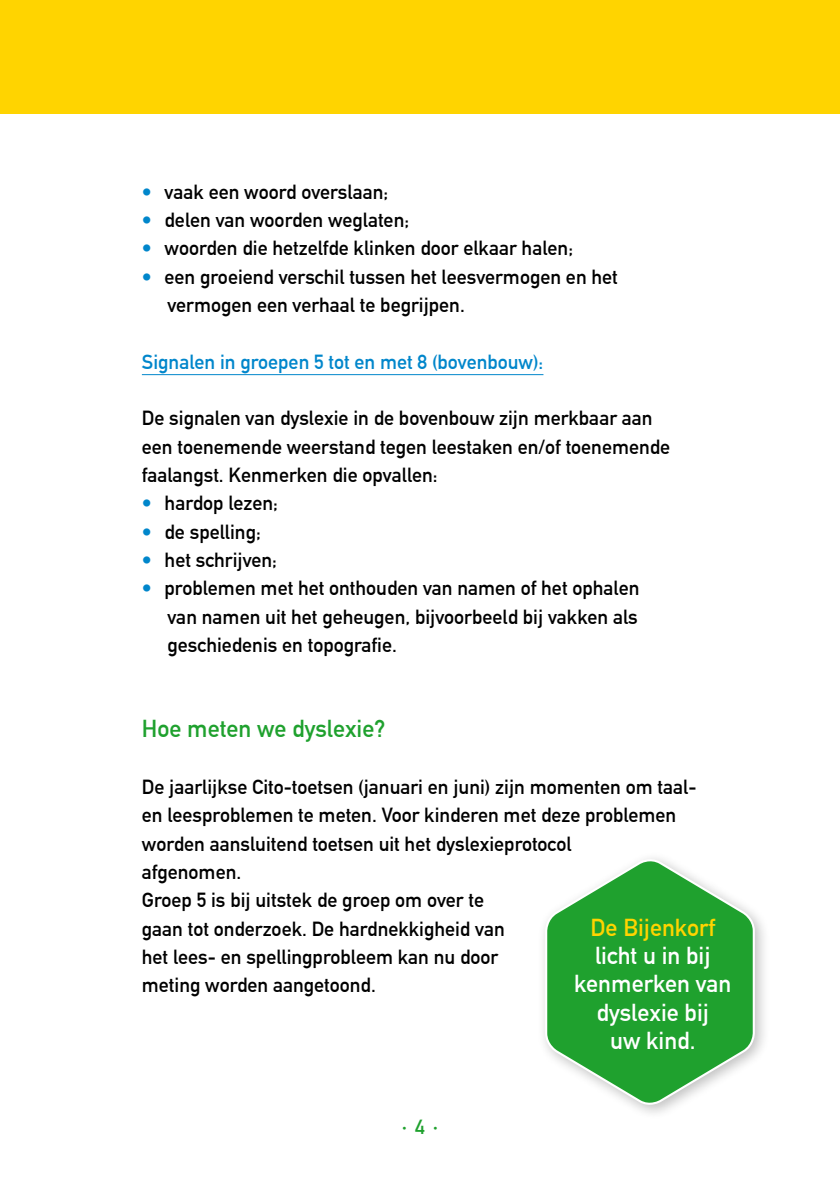
<style>
.page{position:relative;width:840px;height:1191px;background:#fff}
.page>*{position:absolute;margin:0;border:0;box-sizing:border-box;transform-origin:0 0}
.t1{font:700 24px/28.4px "DIN Alternate";color:#fff;text-align:center}
.t2{font:700 24px "DIN Alternate";color:#1fa12e}
.t3{font:700 24px "DIN Alternate";color:#ffd400}
.t4{font:700 20px/28.4px "DIN Alternate";color:#000}
.t5{font:700 20px "DIN Alternate";color:#0086cb}
.t6{font:700 8px "DIN Alternate";color:#1fa12e}
.s1{color:#0086cb}
.s2{font-size:20px}
</style>
<div class="page">
<div style="left:0;top:0;width:839px;height:113px;background:#ffd400"></div>
<hr style="left:142px;top:374px;width:401px;height:1px;background:#0086cb">
<div style="left:536px;top:851px;width:234px;height:269px;background:#000;opacity:.25"></div>
<svg style="left:543px;top:857px;width:212px;height:250px"></svg>
<p class="t4" style="left:142px;top:176px;width:248px"><span class="s1">•</span> vaak een woord overslaan;</p>
<p class="t4" style="left:142px;top:204px;width:269px"><span class="s1">•</span> delen van woorden weglaten;</p>
<p class="t4" style="left:142px;top:233px;width:432px"><span class="s1">•</span> woorden die hetzelfde klinken door elkaar halen;</p>
<p class="t4" style="left:167px;top:261px;width:451px;text-indent:-26px"><span class="s1">•</span> een groeiend verschil tussen het leesvermogen en het vermogen een verhaal te begrijpen.</p>
<p class="t5" style="left:142px;top:346px;width:403px">Signalen in groepen 5 tot en met 8 (bovenbouw):</p>
<p class="t4" style="left:142px;top:403px;width:529px">De signalen van dyslexie in de bovenbouw zijn merkbaar aan een toenemende weerstand tegen leestaken en/of toenemende faalangst. Kenmerken die opvallen:</p>
<p class="t4" style="left:142px;top:488px;width:137px"><span class="s1">•</span> hardop lezen;</p>
<p class="t4" style="left:142px;top:516px;width:120px"><span class="s1">•</span> de spelling;</p>
<p class="t4" style="left:142px;top:544px;width:137px"><span class="s1">•</span> het schrijven;</p>
<p class="t4" style="left:167px;top:573px;width:473px;text-align:justify;text-indent:-26px"><span class="s1">•</span> problemen met het onthouden van namen of het ophalen van namen uit het geheugen, bijvoorbeeld bij vakken als geschiedenis en topografie.</p>
<p class="t2" style="left:142px;top:710px;width:245px">Hoe meten we dyslexie?</p>
<p class="t4" style="left:142px;top:771px;width:556px">De jaarlijkse Cito-toetsen (januari en juni) zijn momenten om taal&shy;en leesproblemen te meten. Voor kinderen met deze problemen worden aansluitend toetsen uit het dyslexieprotocol<br>afgenomen.<br>Groep 5 is bij uitstek de groep om over te<br>gaan tot onderzoek. De hardnekkigheid van<br>het lees- en spellingprobleem kan nu door<br>meting worden aangetoond.</p>
<p class="t3" style="left:590px;top:909px;width:126px">De Bijenkorf</p>
<p class="t1" style="left:573px;top:940px;width:159px">licht u in bij kenmerken van dyslexie bij<br>uw kind.</p>
<p class="t6" style="left:402px;top:1122px;width:36px">• <span class="s2">4</span> •</p>
</div>
